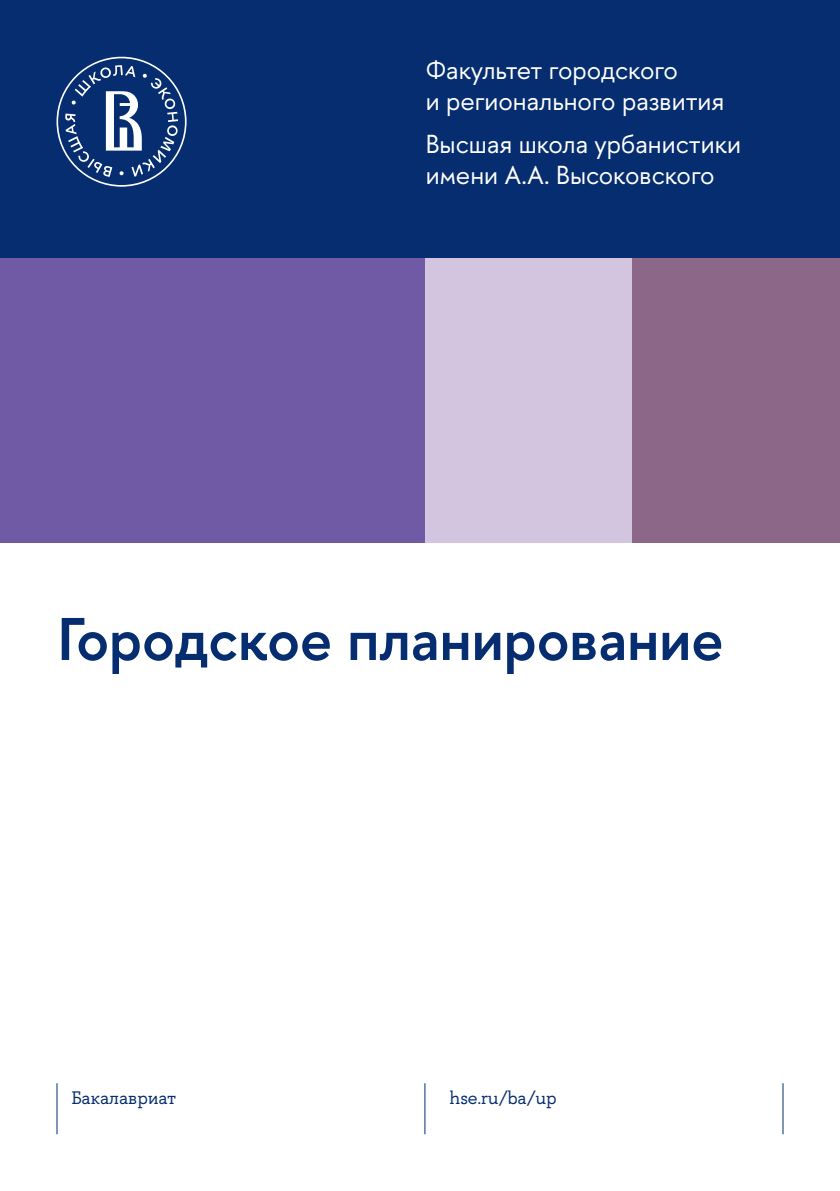
<style>
.page{position:relative;width:840px;height:1191px;background:#fff}
.page>*{position:absolute;margin:0;border:0;box-sizing:border-box;transform-origin:0 0}
.t1{font:600 60px "HSE Sans";color:#052d6f}
.t2{font:26px/31.2px "HSE Sans";color:#fff}
.t3{font:18px "HSE Slab";color:#052d6f}
</style>
<div class="page">
<div style="left:0;top:257px;width:425px;height:286px;background:#7059a5"></div>
<div style="left:425px;top:257px;width:207px;height:286px;background:#d3c4e0"></div>
<div style="left:632px;top:257px;width:207px;height:286px;background:#8d6787"></div>
<div style="left:0;top:0;width:839px;height:257px;background:#052d6f"></div>
<hr style="left:782px;top:1083px;width:1px;height:51px;background:#052d6f">
<svg style="left:56px;top:57px;width:130px;height:130px"></svg>
<hr style="left:56px;top:1083px;width:1px;height:51px;background:#052d6f">
<hr style="left:424px;top:1083px;width:1px;height:51px;background:#052d6f">
<p class="t2" style="left:425px;top:55px;width:300px">Факультет городского<br>и регионального развития</p>
<p class="t2" style="left:425px;top:129px;width:317px">Высшая школа урбанистики имени А.А. Высоковского</p>
<p class="t1" style="left:57px;top:600px;width:667px">Городское планирование</p>
<p class="t3" style="left:71px;top:1086px;width:106px">Бакалавриат</p>
<p class="t3" style="left:449px;top:1086px;width:109px">hse.ru/ba/up</p>
</div>
